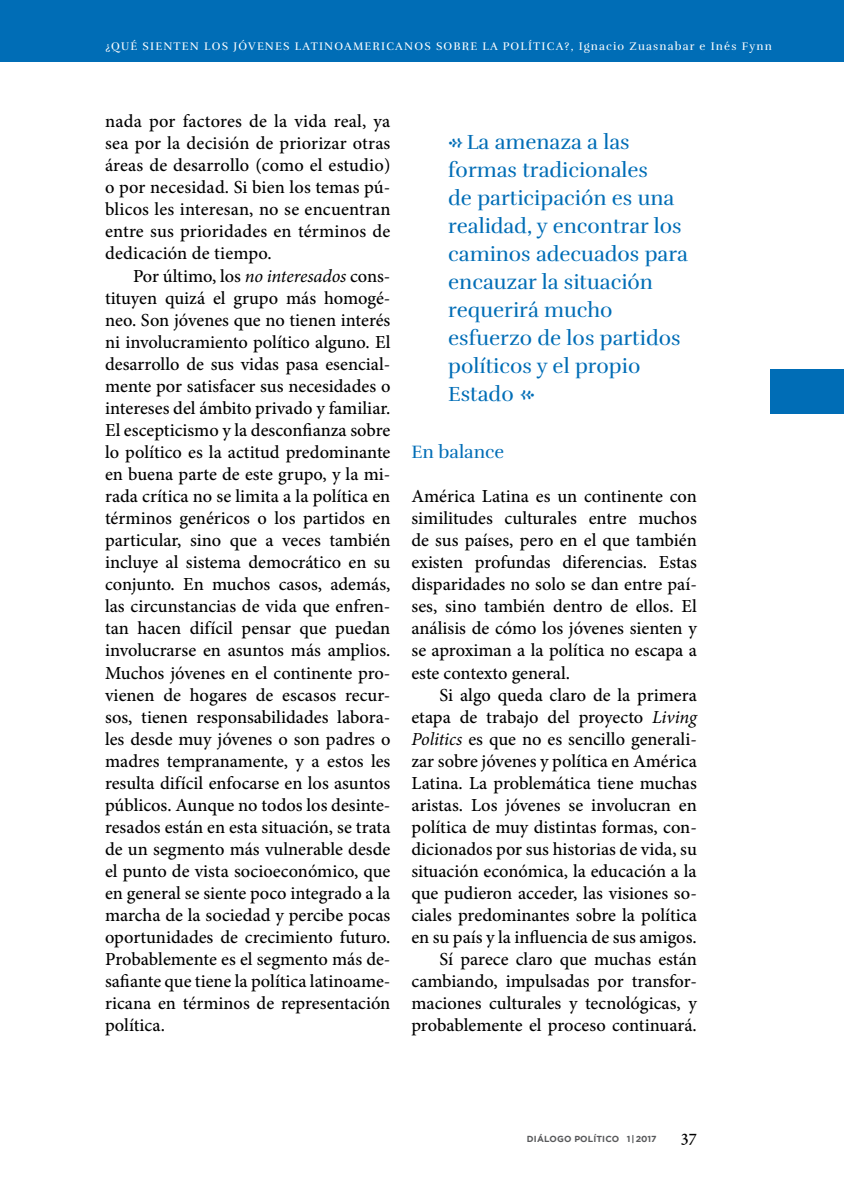
<style>
.page{position:relative;width:844px;height:1191px;background:#fff}
.page>*{position:absolute;margin:0;border:0;box-sizing:border-box;transform-origin:0 0}
.t1{font:21px/28px "Rufina";color:#006db6}
.t2{font:500 18.38px/22.1px "Minion Pro";color:#000;text-align:justify}
.t3{font:18.38px "Rufina";color:#006db6}
.t4{font:11.38px "Rufina";letter-spacing:.105em;color:#fff}
.t5{font:700 8.75px "Gotham";letter-spacing:.015em;color:#58595b}
.s1{font-weight:400;font-style:italic}
</style>
<div class="page">
<div style="left:0;top:0;width:843px;height:62px;background:#006db6"></div>
<div style="left:770px;top:370px;width:73px;height:44px;background:#006db6"></div>
<p class="t4" style="left:105px;top:39px;width:55px">¿Qué sienten</p>
<p class="t4" style="left:204px;top:39px;width:54px">lo s jóvene</p>
<p class="t4" style="left:283px;top:39px;width:22px">s latinoamericano</p>
<p class="t4" style="left:424px;top:39px;width:29px">s sobre</p>
<p class="t4" style="left:482px;top:39px;width:29px">la política</p>
<p class="t4" style="left:564px;top:39px;width:209px">?, Ignacio Zuasnabar e Inés Fynn</p>
<p class="t2" style="left:105px;top:110px;width:287px">nada por factores de la vida real, ya sea por la decisión de priorizar otras áreas de desarrollo (como el estudio) o por necesidad. Si bien los temas pú&shy;blicos les interesan, no se encuentran entre sus prioridades en términos de dedicación de tiempo.</p>
<p class="t2" style="left:105px;top:265px;width:287px;text-indent:28px">Por último, los <span class="s1">no interesados</span> cons&shy;tituyen quizá el grupo más homogé&shy;neo. Son jóvenes que no tienen interés ni involucramiento político alguno. El desarrollo de sus vidas pasa esencial&shy;mente por satisfacer sus necesidades o intereses del ámbito privado y familiar.<br>El escepticismo y la desconfianza sobre lo político es la actitud predominante en buena parte de este grupo, y la mi&shy;rada crítica no se limita a la política en términos genéricos o los partidos en particular, sino que a veces también incluye al sistema democrático en su conjunto. En muchos casos, además, las circunstancias de vida que enfren&shy;tan hacen difícil pensar que puedan involucrarse en asuntos más amplios.<br>Muchos jóvenes en el continente pro&shy;vienen de hogares de escasos recur&shy;sos, tienen responsabilidades labora&shy;les desde muy jóvenes o son padres o madres tempranamente, y a estos les resulta difícil enfocarse en los asuntos públicos. Aunque no todos los desinte&shy;resados están en esta situación, se trata de un segmento más vulnerable desde el punto de vista socioeconómico, que en general se siente poco integrado a la marcha de la sociedad y percibe pocas oportunidades de crecimiento futuro.<br>Probablemente es el segmento más de&shy;safiante que tiene la política latinoame&shy;ricana en términos de representación política.</p>
<p class="t1" style="left:448px;top:128px;width:241px;text-indent:18px">La amenaza a las formas tradicionales<br>de participación es una realidad, y encontrar los caminos adecuados para encauzar la situación requerirá mucho esfuerzo de los partidos políticos y el propio<br>Estado</p>
<p class="t3" style="left:411px;top:441px;width:94px">En balance</p>
<p class="t2" style="left:411px;top:485px;width:287px">América Latina es un continente con similitudes culturales entre muchos de sus países, pero en el que también existen profundas diferencias. Estas disparidades no solo se dan entre paí&shy;ses, sino también dentro de ellos. El análisis de cómo los jóvenes sienten y se aproximan a la política no escapa a este contexto general.</p>
<p class="t2" style="left:411px;top:683px;width:287px;text-align:right">Si algo queda claro de la primera etapa de trabajo del proyecto <span class="s1">Living Politics</span> es que no es sencillo generali&shy;zar sobre jóvenes y política en América Latina. La problemática tiene muchas aristas. Los jóvenes se involucran en política de muy distintas formas, con&shy;dicionados por sus historias de vida, su situación económica, la educación a la que pudieron acceder, las visiones so&shy;ciales predominantes sobre la política en su país y la influencia de sus amigos.<br>Sí parece claro que muchas están cambiando, impulsadas por transfor&shy;maciones culturales y tecnológicas, y probablemente el proceso continuará.</p>
<p class="t5" style="left:527px;top:1133px;width:131px">DIÁLOGO POLÍTICO 1 |2017</p>
<p class="t2" style="left:681px;top:1124px;width:17px">37</p>
</div>
